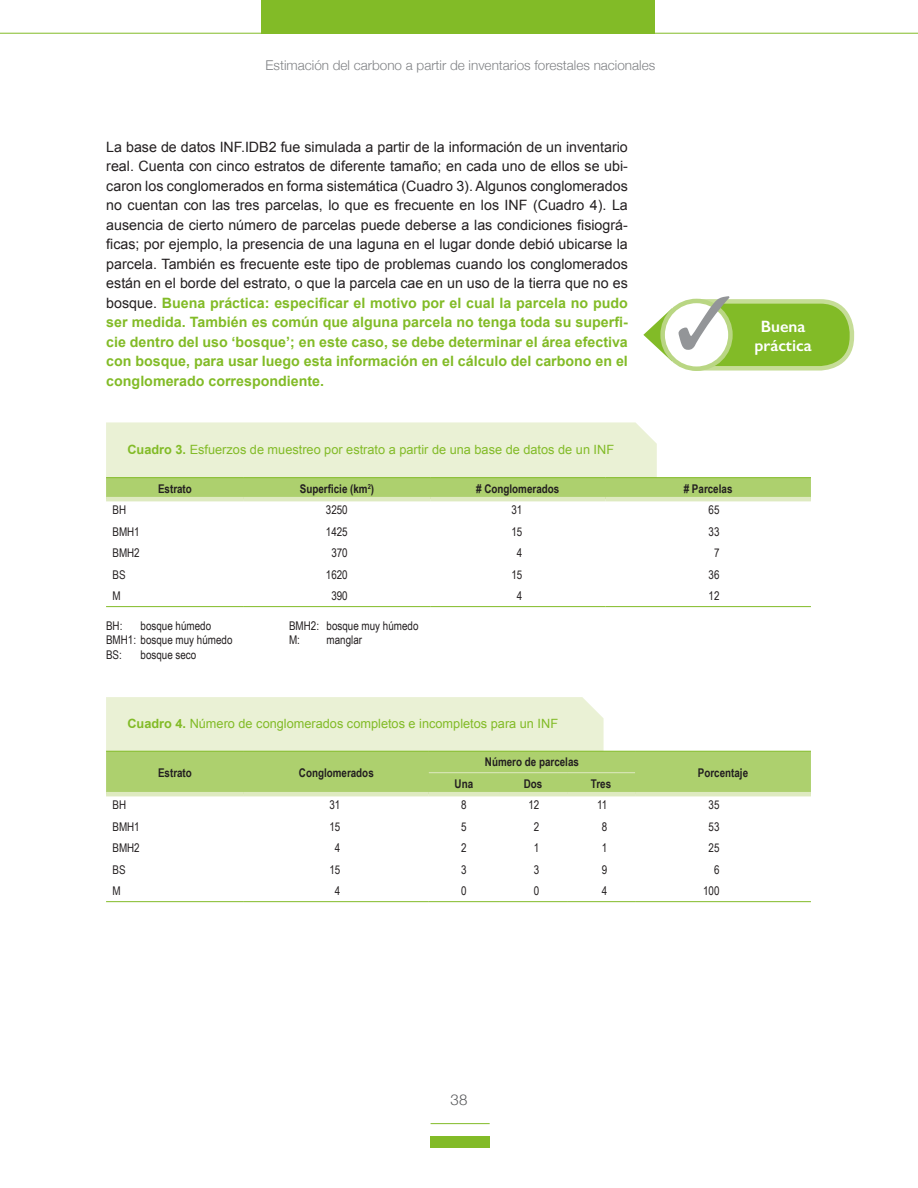
<style>
.page{position:relative;width:918px;height:1188px;background:#fff}
.page>*{position:absolute;margin:0;border:0;box-sizing:border-box;transform-origin:0 0}
.Subtítulo_1{font:600 16.5px "Gill Sans";color:#fff}
.t1{font:300 15px "Helvetica Neue";color:#57585a}
.Texto{font:14.25px/19.5px "Arial";color:#231f20;text-align:justify}
.t2{font:300 13.5px "Helvetica Neue";color:#808285}
.Cuadro_título{font:12.75px "Arial";color:#82bb27}
.Texto_cuadros{font:700 12px "Arial Narrow";color:#231f20}
.Texto_cuadros-2{font:12px "Arial Narrow";color:#231f20}
.Fuente{font:12px "Arial Narrow";color:#231f20}
.s1{font-weight:700;color:#82bb27}
.s2{font-weight:700}
</style>
<div class="page">
<div style="left:430px;top:1136px;width:60px;height:11px;background:#82bb27"></div>
<hr style="left:431px;top:1123px;width:59px;height:1px;background:#82bb27">
<div style="left:261px;top:0;width:394px;height:34px;background:#82bb27"></div>
<hr style="left:0;top:33px;width:918px;height:1px;background:#82bb27">
<svg style="left:106px;top:422px;width:705px;height:75px"></svg>
<hr style="left:106px;top:477px;width:138px;height:1px;background:#82bb27">
<hr style="left:244px;top:477px;width:186px;height:1px;background:#82bb27">
<hr style="left:430px;top:477px;width:175px;height:1px;background:#82bb27">
<hr style="left:605px;top:477px;width:206px;height:1px;background:#82bb27">
<hr style="left:106px;top:497px;width:138px;height:4px;background:#deeac0">
<hr style="left:244px;top:497px;width:186px;height:4px;background:#deeac0">
<hr style="left:430px;top:497px;width:175px;height:4px;background:#deeac0">
<hr style="left:605px;top:497px;width:206px;height:4px;background:#deeac0">
<hr style="left:106px;top:606px;width:138px;height:1px;background:#82bb27">
<hr style="left:244px;top:606px;width:186px;height:1px;background:#82bb27">
<hr style="left:430px;top:606px;width:175px;height:1px;background:#82bb27">
<hr style="left:605px;top:606px;width:206px;height:1px;background:#82bb27">
<svg style="left:106px;top:697px;width:705px;height:95px"></svg>
<hr style="left:106px;top:751px;width:138px;height:1px;background:#82bb27">
<hr style="left:244px;top:751px;width:185px;height:1px;background:#82bb27">
<hr style="left:429px;top:751px;width:70px;height:1px;background:#82bb27">
<hr style="left:499px;top:751px;width:68px;height:1px;background:#82bb27">
<hr style="left:567px;top:751px;width:68px;height:1px;background:#82bb27">
<hr style="left:635px;top:751px;width:176px;height:1px;background:#82bb27">
<hr style="left:429px;top:772px;width:70px;height:1px;background:#deeac0">
<hr style="left:499px;top:772px;width:68px;height:1px;background:#deeac0">
<hr style="left:567px;top:772px;width:68px;height:1px;background:#deeac0">
<hr style="left:106px;top:792px;width:138px;height:4px;background:#deeac0">
<hr style="left:244px;top:792px;width:185px;height:4px;background:#deeac0">
<hr style="left:429px;top:792px;width:70px;height:4px;background:#deeac0">
<hr style="left:499px;top:792px;width:68px;height:4px;background:#deeac0">
<hr style="left:567px;top:792px;width:68px;height:4px;background:#deeac0">
<hr style="left:635px;top:792px;width:176px;height:4px;background:#deeac0">
<hr style="left:106px;top:901px;width:138px;height:1px;background:#82bb27">
<hr style="left:244px;top:901px;width:185px;height:1px;background:#82bb27">
<hr style="left:429px;top:901px;width:70px;height:1px;background:#82bb27">
<hr style="left:499px;top:901px;width:68px;height:1px;background:#82bb27">
<hr style="left:567px;top:901px;width:68px;height:1px;background:#82bb27">
<hr style="left:635px;top:901px;width:176px;height:1px;background:#82bb27">
<svg style="left:643px;top:308px;width:29px;height:53px"></svg>
<svg style="left:663px;top:301px;width:67px;height:68px"></svg>
<div style="left:660px;top:299px;width:73px;height:72px;border:4px solid #b9d683;border-radius:50%"></div>
<svg style="left:679px;top:298px;width:176px;height:73px"></svg>
<p class="t2" style="left:266px;top:54px;width:391px">Estimación del carbono a partir de inventarios forestales nacionales</p>
<p class="Texto" style="left:106px;top:137px;width:523px">La base de datos INF.IDB2 fue simulada a partir de la información de un inventario real. Cuenta con cinco estratos de diferente tamaño; en cada uno de ellos se ubi&shy;caron los conglomerados en forma sistemática (Cuadro 3). Algunos conglomerados no cuentan con las tres parcelas, lo que es frecuente en los INF (Cuadro 4). La ausencia de cierto número de parcelas puede deberse a las condiciones fisiográ&shy;ficas; por ejemplo, la presencia de una laguna en el lugar donde debió ubicarse la parcela. También es frecuente este tipo de problemas cuando los conglomerados están en el borde del estrato, o que la parcela cae en un uso de la tierra que no es bosque. <span class="s1">Buena práctica: especificar el motivo por el cual la parcela no pudo ser medida. También es común que alguna parcela no tenga toda su superfi&shy;cie dentro del uso ‘bosque’; en este caso, se debe determinar el área efectiva con bosque, para usar luego esta información en el cálculo del carbono en el conglomerado correspondiente.</span></p>
<p class="Cuadro_título" style="left:127px;top:441px;width:488px"><span class="s2">Cuadro 3.</span> Esfuerzos de muestreo por estrato a partir de una base de datos de un INF</p>
<p class="Texto_cuadros" style="left:158px;top:479px;width:35px">Estrato</p>
<p class="Texto_cuadros" style="left:300px;top:479px;width:76px">Superficie (km<sup>2</sup>)</p>
<p class="Texto_cuadros" style="left:476px;top:479px;width:85px"># Conglomerados</p>
<p class="Texto_cuadros" style="left:684px;top:479px;width:50px"># Parcelas</p>
<p class="Texto_cuadros-2" style="left:112px;top:501px;width:15px">BH</p>
<p class="Texto_cuadros-2" style="left:326px;top:501px;width:23px">3250</p>
<p class="Texto_cuadros-2" style="left:511px;top:501px;width:12px">31</p>
<p class="Texto_cuadros-2" style="left:709px;top:501px;width:12px">65</p>
<p class="Texto_cuadros-2" style="left:112px;top:523px;width:29px">BMH1</p>
<p class="Texto_cuadros-2" style="left:326px;top:523px;width:23px">1425</p>
<p class="Texto_cuadros-2" style="left:511px;top:523px;width:12px">15</p>
<p class="Texto_cuadros-2" style="left:709px;top:523px;width:12px">33</p>
<p class="Texto_cuadros-2" style="left:112px;top:544px;width:29px">BMH2</p>
<p class="Texto_cuadros-2" style="left:331px;top:544px;width:18px">370</p>
<p class="Texto_cuadros-2" style="left:517px;top:544px;width:7px">4</p>
<p class="Texto_cuadros-2" style="left:714px;top:544px;width:7px">7</p>
<p class="Texto_cuadros-2" style="left:112px;top:566px;width:15px">BS</p>
<p class="Texto_cuadros-2" style="left:326px;top:566px;width:23px">1620</p>
<p class="Texto_cuadros-2" style="left:511px;top:566px;width:12px">15</p>
<p class="Texto_cuadros-2" style="left:709px;top:566px;width:12px">36</p>
<p class="Texto_cuadros-2" style="left:112px;top:587px;width:10px">M</p>
<p class="Texto_cuadros-2" style="left:331px;top:587px;width:18px">390</p>
<p class="Texto_cuadros-2" style="left:517px;top:587px;width:7px">4</p>
<p class="Texto_cuadros-2" style="left:709px;top:587px;width:12px">12</p>
<p class="Fuente" style="left:106px;top:617px;width:18px">BH:</p>
<p class="Fuente" style="left:141px;top:617px;width:72px">bosque húmedo</p>
<p class="Fuente" style="left:289px;top:617px;width:131px">BMH2: bosque muy húmedo</p>
<p class="Fuente" style="left:106px;top:631px;width:128px">BMH1: bosque muy húmedo</p>
<p class="Fuente" style="left:289px;top:631px;width:12px">M:</p>
<p class="Fuente" style="left:327px;top:631px;width:37px">manglar</p>
<p class="Fuente" style="left:106px;top:646px;width:17px">BS:</p>
<p class="Fuente" style="left:141px;top:646px;width:57px">bosque seco</p>
<p class="Subtítulo_1" style="left:761px;top:316px;width:46px">Buena</p>
<p class="Subtítulo_1" style="left:754px;top:336px;width:59px">práctica</p>
<p class="Cuadro_título" style="left:127px;top:715px;width:432px"><span class="s2">Cuadro 4.</span> Número de conglomerados completos e incompletos para un INF</p>
<p class="Texto_cuadros" style="left:158px;top:764px;width:35px">Estrato</p>
<p class="Texto_cuadros" style="left:299px;top:764px;width:76px">Conglomerados</p>
<p class="Texto_cuadros" style="left:485px;top:753px;width:96px">Número de parcelas</p>
<p class="Texto_cuadros" style="left:455px;top:775px;width:20px">Una</p>
<p class="Texto_cuadros" style="left:524px;top:775px;width:20px">Dos</p>
<p class="Texto_cuadros" style="left:591px;top:775px;width:22px">Tres</p>
<p class="Texto_cuadros" style="left:698px;top:764px;width:52px">Porcentaje</p>
<p class="Texto_cuadros-2" style="left:112px;top:796px;width:15px">BH</p>
<p class="Texto_cuadros-2" style="left:329px;top:796px;width:12px">31</p>
<p class="Texto_cuadros-2" style="left:461px;top:796px;width:7px">8</p>
<p class="Texto_cuadros-2" style="left:528px;top:796px;width:12px">12</p>
<p class="Texto_cuadros-2" style="left:597px;top:796px;width:12px">11</p>
<p class="Texto_cuadros-2" style="left:709px;top:796px;width:12px">35</p>
<p class="Texto_cuadros-2" style="left:112px;top:818px;width:29px">BMH1</p>
<p class="Texto_cuadros-2" style="left:329px;top:818px;width:12px">15</p>
<p class="Texto_cuadros-2" style="left:461px;top:818px;width:7px">5</p>
<p class="Texto_cuadros-2" style="left:534px;top:818px;width:7px">2</p>
<p class="Texto_cuadros-2" style="left:602px;top:818px;width:7px">8</p>
<p class="Texto_cuadros-2" style="left:709px;top:818px;width:12px">53</p>
<p class="Texto_cuadros-2" style="left:112px;top:839px;width:29px">BMH2</p>
<p class="Texto_cuadros-2" style="left:335px;top:839px;width:7px">4</p>
<p class="Texto_cuadros-2" style="left:461px;top:839px;width:7px">2</p>
<p class="Texto_cuadros-2" style="left:534px;top:839px;width:7px">1</p>
<p class="Texto_cuadros-2" style="left:602px;top:839px;width:7px">1</p>
<p class="Texto_cuadros-2" style="left:709px;top:839px;width:12px">25</p>
<p class="Texto_cuadros-2" style="left:112px;top:861px;width:15px">BS</p>
<p class="Texto_cuadros-2" style="left:329px;top:861px;width:12px">15</p>
<p class="Texto_cuadros-2" style="left:461px;top:861px;width:7px">3</p>
<p class="Texto_cuadros-2" style="left:534px;top:861px;width:7px">3</p>
<p class="Texto_cuadros-2" style="left:602px;top:861px;width:7px">9</p>
<p class="Texto_cuadros-2" style="left:714px;top:861px;width:7px">6</p>
<p class="Texto_cuadros-2" style="left:112px;top:882px;width:10px">M</p>
<p class="Texto_cuadros-2" style="left:335px;top:882px;width:7px">4</p>
<p class="Texto_cuadros-2" style="left:461px;top:882px;width:7px">0</p>
<p class="Texto_cuadros-2" style="left:534px;top:882px;width:7px">0</p>
<p class="Texto_cuadros-2" style="left:602px;top:882px;width:7px">4</p>
<p class="Texto_cuadros-2" style="left:703px;top:882px;width:18px">100</p>
<p class="t1" style="left:451px;top:1087px;width:18px">38</p>
</div>
